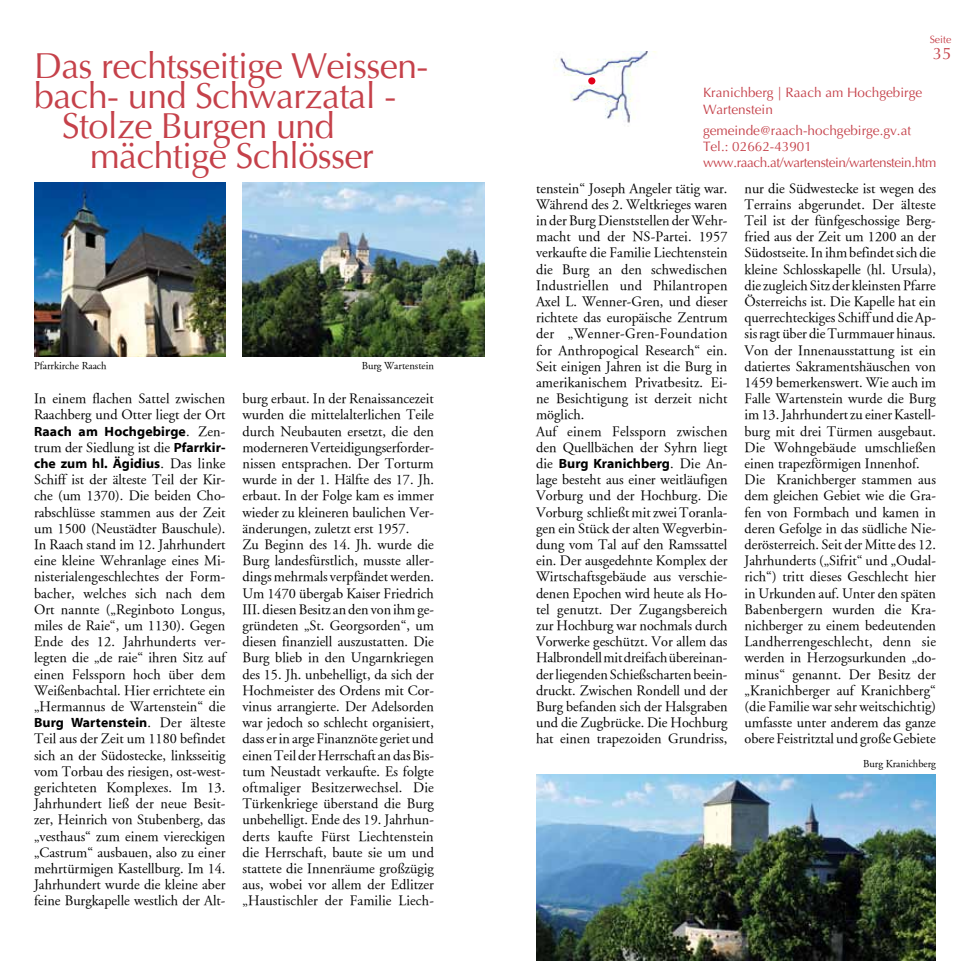
<style>
.page{position:relative;width:970px;height:961px;background:#fff}
.page>*{position:absolute;margin:0;border:0;box-sizing:border-box;transform-origin:0 0}
.t1{font:36px "Optima";letter-spacing:-.02em;color:#c5414a}
.t2{font:16.5px "Optima";color:#c5414a}
.t3{font:14.25px/16.2px "Adobe Garamond";color:#000}
.t4{font:13.5px/16.2px "Optima";color:#c5414a}
.t5{font:700 13.5px "Myriad Web Pro";letter-spacing:.005em;color:#000}
.t6{font:10.5px "Adobe Garamond";color:#000}
.t7{font:10.5px "Optima";color:#c5414a}
.s1{font-family:"Adobe Garamond";font-weight:400;font-size:14.25px}
.s2{font-family:"Myriad Web Pro";font-weight:700;font-size:13.5px}
</style>
<div class="page">
<img style="left:242px;top:183px;width:243px;height:173px">
<img style="left:34px;top:183px;width:191px;height:173px">
<img style="left:553px;top:51px;width:103px;height:76px">
<img style="left:536px;top:775px;width:399px;height:186px">
<div style="left:588px;top:77px;width:7px;height:7px;background:#e2001a;border-radius:50%"></div>
<h1 class="t1" style="left:34px;top:43px;width:396px">Das rechtsseitige Weissen-</h1>
<h1 class="t1" style="left:34px;top:73px;width:364px">bach- und Schwarzatal -</h1>
<h1 class="t1" style="left:62px;top:103px;width:274px">Stolze Burgen und</h1>
<h1 class="t1" style="left:90px;top:133px;width:285px">mächtige Schlösser</h1>
<p class="t6" style="left:34px;top:360px;width:74px">Pfarrkirche Raach</p>
<p class="t6" style="left:361px;top:360px;width:74px">Burg Wartenstein</p>
<p class="t3" style="left:242px;top:391px;width:193px">burg erbaut. In der Renaissancezeit wurden die mittelalterlichen Teile durch Neubauten ersetzt, die den moderneren Verteidigungserforder&shy;nissen entsprachen. Der Torturm wurde in der 1. Hälfte des 17. Jh. erbaut. In der Folge kam es immer wieder zu kleineren baulichen Ver&shy;änderungen, zuletzt erst 1957.<br>Zu Beginn des 14. Jh. wurde die Burg landesfürstlich, musste aller&shy;dings mehrmals verpfändet werden.<br>Um 1470 übergab Kaiser Friedrich III. diesen Besitz an den von ihm ge&shy;gründeten „St. Georgsorden“, um diesen finanziell auszustatten. Die Burg blieb in den Ungarnkriegen des 15. Jh. unbehelligt, da sich der Hochmeister des Ordens mit Cor&shy;vinus arrangierte. Der Adelsorden war jedoch so schlecht organisiert, dass er in arge Finanznöte geriet und einen Teil der Herrschaft an das Bis&shy;tum Neustadt verkaufte. Es folgte oftmaliger Besitzerwechsel. Die Türkenkriege überstand die Burg unbehelligt. Ende des 19. Jahrhun&shy;derts kaufte Fürst Liechtenstein die Herrschaft, baute sie um und stattete die Innenräume großzügig aus, wobei vor allem der Edlitzer „Haustischler der Familie Liech-</p>
<p class="t3" style="left:34px;top:391px;width:193px">In einem flachen Sattel zwischen<br>Raachberg und Otter liegt der Ort</p>
<p class="t5" style="left:34px;top:424px;width:193px">Raach am Hochgebirge<span class="s1">. Zen-</span></p>
<p class="t3" style="left:34px;top:439px;width:193px">trum der Siedlung ist die <span class="s2">Pfarrkir-</span></p>
<p class="t5" style="left:34px;top:456px;width:193px">che zum hl. Ägidius<span class="s1">. Das linke</span></p>
<p class="t3" style="left:34px;top:472px;width:193px;text-align:justify">Schiff ist der älteste Teil der Kir&shy;che (um 1370). Die beiden Cho&shy;rabschlüsse stammen aus der Zeit um 1500 (Neustädter Bauschule).<br>In Raach stand im 12. Jahrhundert eine kleine Wehranlage eines Mi&shy;nisterialengeschlechtes der Form&shy;bacher, welches sich nach dem Ort nannte („Reginboto Longus, miles de Raie“, um 1130). Gegen Ende des 12. Jahrhunderts ver&shy;legten die „de raie“ ihren Sitz auf einen Felssporn hoch über dem Weißenbachtal. Hier errichtete ein „Hermannus de Wartenstein“ die</p>
<p class="t5" style="left:34px;top:715px;width:193px">Burg Wartenstein<span class="s1">. Der älteste</span></p>
<p class="t3" style="left:34px;top:731px;width:193px;text-align:justify">Teil aus der Zeit um 1180 befindet sich an der Südostecke, linksseitig vom Torbau des riesigen, ost-west&shy;gerichteten Komplexes. Im 13.<br>Jahrhundert ließ der neue Besit&shy;zer, Heinrich von Stubenberg, das „vesthaus“ zum einem viereckigen „Castrum“ ausbauen, also zu einer mehrtürmigen Kastellburg. Im 14.<br>Jahrhundert wurde die kleine aber feine Burgkapelle westlich der Alt-</p>
<p class="t7" style="left:929px;top:33px;width:23px">Seite</p>
<p class="t2" style="left:932px;top:43px;width:20px">35</p>
<p class="t4" style="left:703px;top:85px;width:221px">Kranichberg | Raach am Hochgebirge<br>Wartenstein</p>
<p class="t4" style="left:703px;top:122px;width:235px">gemeinde@raach-hochgebirge.gv.at<br>Tel.: 02662-43901 www.raach.at/wartenstein/wartenstein.htm</p>
<p class="t3" style="left:744px;top:180px;width:193px">nur die Südwestecke ist wegen des Terrains abgerundet. Der älteste Teil ist der fünfgeschossige Berg&shy;fried aus der Zeit um 1200 an der Südostseite. In ihm befindet sich die kleine Schlosskapelle (hl. Ursula), die zugleich Sitz der kleinsten Pfarre Österreichs ist. Die Kapelle hat ein querrechteckiges Schiff und die Ap&shy;sis ragt über die Turmmauer hinaus.<br>Von der Innenausstattung ist ein datiertes Sakramentshäuschen von 1459 bemerkenswert. Wie auch im Falle Wartenstein wurde die Burg im 13. Jahrhundert zu einer Kastell&shy;burg mit drei Türmen ausgebaut.<br>Die Wohngebäude umschließen einen trapezförmigen Innenhof.<br>Die Kranichberger stammen aus dem gleichen Gebiet wie die Gra&shy;fen von Formbach und kamen in deren Gefolge in das südliche Nie&shy;derösterreich. Seit der Mitte des 12.<br>Jahrhunderts („Sifrit“ und „Oudal&shy;rich“) tritt dieses Geschlecht hier in Urkunden auf. Unter den späten Babenbergern wurden die Kra&shy;nichberger zu einem bedeutenden Landherrengeschlecht, denn sie werden in Herzogsurkunden „do&shy;minus“ genannt. Der Besitz der „Kranichberger auf Kranichberg“ (die Familie war sehr weitschichtig) umfasste unter anderem das ganze obere Feistritztal und große Gebiete</p>
<p class="t6" style="left:863px;top:758px;width:74px">Burg Kranichberg</p>
<p class="t3" style="left:536px;top:180px;width:193px">tenstein“ Joseph Angeler tätig war.<br>Während des 2. Weltkrieges waren in der Burg Dienststellen der Wehr&shy;macht und der NS-Partei. 1957 verkaufte die Familie Liechtenstein die Burg an den schwedischen<br>Industriellen und Philantropen<br>Axel L. Wenner-Gren, und dieser richtete das europäische Zentrum der „Wenner-Gren-Foundation for Anthropogical Research“ ein.<br>Seit einigen Jahren ist die Burg in amerikanischem Privatbesitz. Ei&shy;ne Besichtigung ist derzeit nicht möglich.<br>Auf einem Felssporn zwischen den Quellbächen der Syhrn liegt</p>
<p class="t5" style="left:536px;top:456px;width:193px"><span class="s1">die</span> Burg Kranichberg<span class="s1">. Die An-</span></p>
<p class="t3" style="left:536px;top:472px;width:193px;text-align:justify">lage besteht aus einer weitläufigen Vorburg und der Hochburg. Die Vorburg schließt mit zwei Toranla&shy;gen ein Stück der alten Wegverbin&shy;dung vom Tal auf den Ramssattel ein. Der ausgedehnte Komplex der Wirtschaftsgebäude aus verschie&shy;denen Epochen wird heute als Ho&shy;tel genutzt. Der Zugangsbereich zur Hochburg war nochmals durch Vorwerke geschützt. Vor allem das Halbrondell mit dreifach übereinan&shy;der liegenden Schießscharten beein&shy;druckt. Zwischen Rondell und der Burg befanden sich der Halsgraben und die Zugbrücke. Die Hochburg hat einen trapezoiden Grundriss,</p>
</div>
